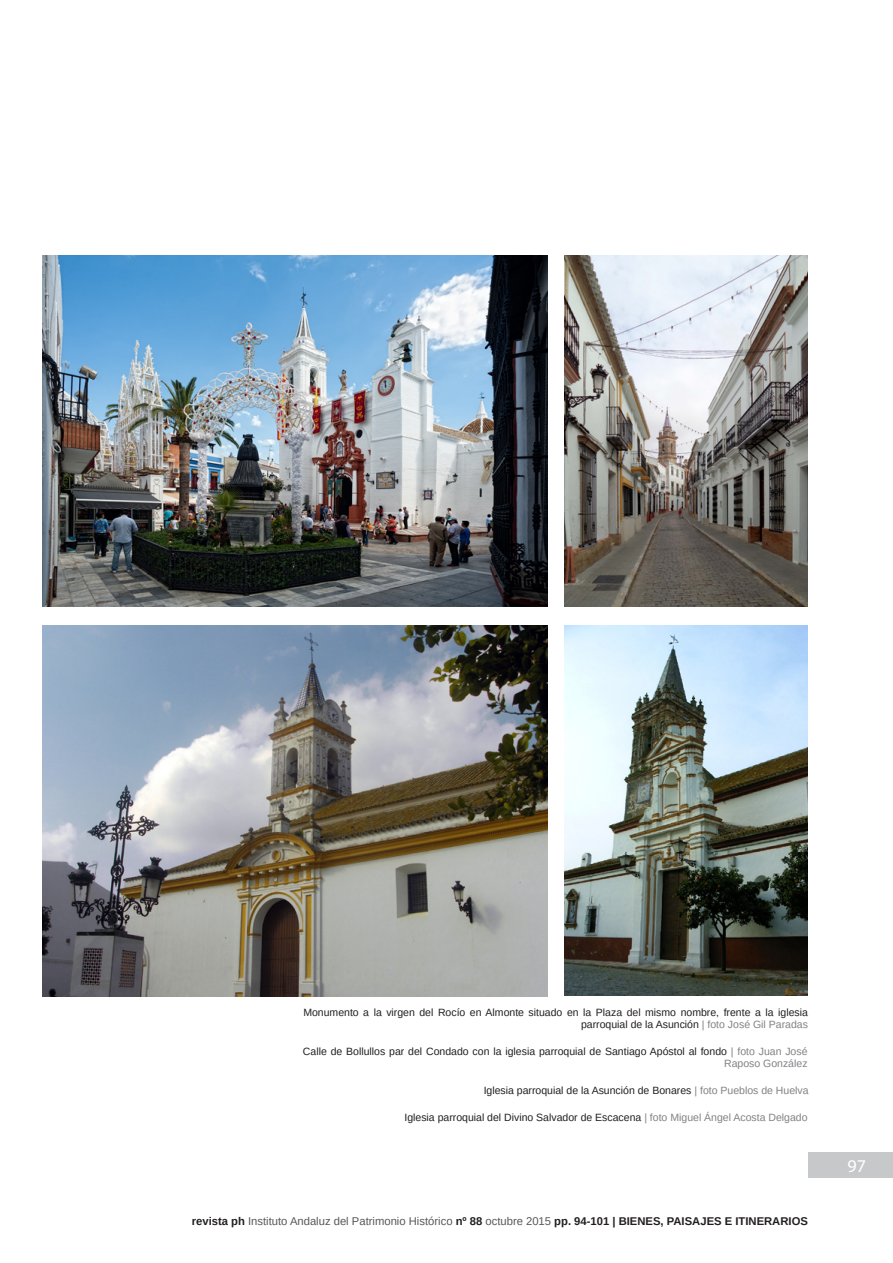
<style>
.page{position:relative;width:893px;height:1263px;background:#fff}
.page>*{position:absolute;margin:0;border:0;box-sizing:border-box;transform-origin:0 0}
.t1{font:18px "Myriad Pro";color:#fff}
.t2{font:700 11.25px "Arimo";color:#231f20}
.Pie_de_Foto_Derecho{font:10.5px/12.6px "Arimo";color:#231f20;text-align:right}
.s1{color:#808285}
.s2{font-weight:400;color:#57585a}
</style>
<div class="page">
<div style="left:808px;top:1152px;width:85px;height:26px;background:#c7c8ca"></div>
<img style="left:43px;top:255px;width:504px;height:351px">
<img style="left:564px;top:255px;width:244px;height:351px">
<img style="left:43px;top:626px;width:504px;height:370px">
<img style="left:564px;top:626px;width:244px;height:370px">
<p class="Pie_de_Foto_Derecho" style="left:303px;top:1006px;width:506px">Monumento a la virgen del Rocío en Almonte situado en la Plaza del mismo nombre, frente a la iglesia parroquial de la Asunción <span class="s1">| foto José Gil Paradas</span></p>
<p class="Pie_de_Foto_Derecho" style="left:303px;top:1045px;width:506px">Calle de Bollullos par del Condado con la iglesia parroquial de Santiago Apóstol al fondo <span class="s1">| foto Juan José<br>Raposo González</span></p>
<p class="Pie_de_Foto_Derecho" style="left:484px;top:1084px;width:326px">Iglesia parroquial de la Asunción de Bonares <span class="s1">| foto Pueblos de Huelva</span></p>
<p class="Pie_de_Foto_Derecho" style="left:404px;top:1111px;width:405px">Iglesia parroquial del Divino Salvador de Escacena <span class="s1">| foto Miguel Ángel Acosta Delgado</span></p>
<p class="t2" style="left:192px;top:1213px;width:618px">REVISTA PH <span class="s2">Instituto Andaluz del Patrimonio Histórico</span> Nº 88 <span class="s2">octubre 2015</span> PP. 94-101 | BIENES, PAISAJES E ITINERARIOS</p>
<p class="t1" style="left:848px;top:1155px;width:20px">97</p>
</div>
